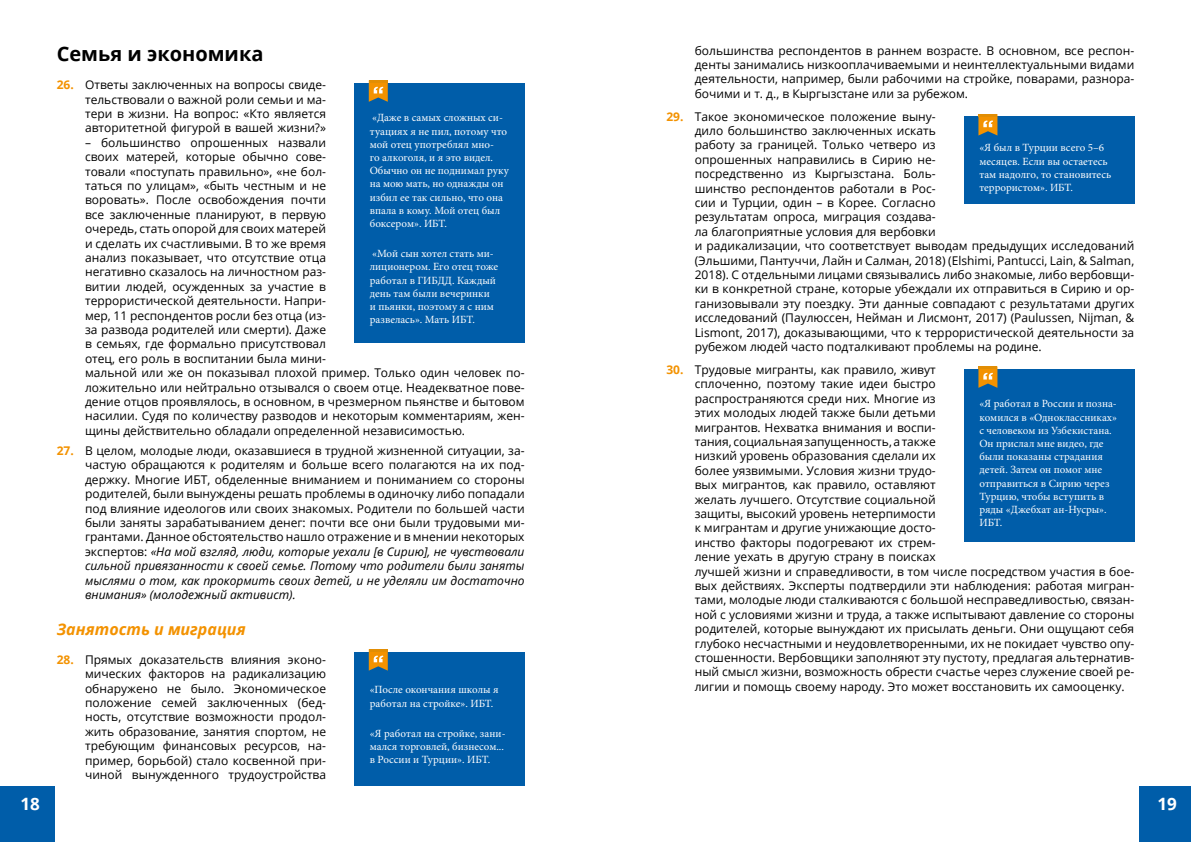
<style>
.page{position:relative;width:1191px;height:842px;background:#fff}
.page>*{position:absolute;margin:0;border:0;box-sizing:border-box;transform-origin:0 0}
.t1{font:700 20px "Open Sans";color:#000}
.t2{font:700 17px "Open Sans";color:#fff}
.t3{font:italic 700 16px "Open Sans";color:#f39200}
.t4{font:12px/14.4px "Open Sans";color:#000;text-align:justify}
.t5{font:11px/13.2px "Minion Pro";color:#fff}
.s1{font-weight:700;color:#f39200}
.s2{font-style:italic}
</style>
<div class="page">
<div style="left:0;top:786px;width:55px;height:56px;background:#005da9"></div>
<div style="left:1138px;top:786px;width:53px;height:56px;background:#005da9"></div>
<div style="left:354px;top:83px;width:170px;height:259px;background:#005da9"></div>
<svg style="left:369px;top:80px;width:19px;height:22px"></svg>
<div style="left:354px;top:652px;width:170px;height:133px;background:#005da9"></div>
<svg style="left:369px;top:649px;width:19px;height:22px"></svg>
<div style="left:964px;top:117px;width:170px;height:87px;background:#005da9"></div>
<svg style="left:978px;top:114px;width:19px;height:22px"></svg>
<div style="left:964px;top:369px;width:170px;height:173px;background:#005da9"></div>
<svg style="left:978px;top:366px;width:19px;height:22px"></svg>
<h1 class="t1" style="left:57px;top:39px;width:208px">Семья и экономика</h1>
<p class="t4" style="left:85px;top:77px;width:242px;text-indent:-28px"><span class="s1">26.</span> Ответы заключенных на вопросы свиде&shy;тельствовали о важной роли семьи и ма&shy;тери в жизни. На вопрос: «Кто является авторитетной фигурой в вашей жизни?»</p>
<p class="t4" style="left:85px;top:135px;width:441px;text-align:left">– большинство опрошенных назвали<br>своих матерей, которые обычно сове-<br>товали «поступать правильно», «не бол-<br>таться по улицам», «быть честным и не<br>воровать». После освобождения почти<br>все заключенные планируют, в первую<br>очередь, стать опорой для своих матерей<br>и сделать их счастливыми. В то же время<br>анализ показывает, что отсутствие отца<br>негативно сказалось на личностном раз-<br>витии людей, осужденных за участие в<br>террористической деятельности. Напри-<br>мер, 11 респондентов росли без отца (из-<br>за развода родителей или смерти). Даже<br>в семьях, где формально присутствовал<br>отец, его роль в воспитании была мини-<br>мальной или же он показывал плохой пример. Только один человек по&shy;ложительно или нейтрально отзывался о своем отце. Неадекватное пове&shy;дение отцов проявлялось, в основном, в чрезмерном пьянстве и бытовом насилии. Судя по количеству разводов и некоторым комментариям, жен&shy;щины действительно обладали определенной независимостью.</p>
<p class="t4" style="left:85px;top:443px;width:441px;text-indent:-28px"><span class="s1">27.</span> В целом, молодые люди, оказавшиеся в трудной жизненной ситуации, за&shy;частую обращаются к родителям и больше всего полагаются на их под&shy;держку. Многие ИБТ, обделенные вниманием и пониманием со стороны родителей, были вынуждены решать проблемы в одиночку либо попадали под влияние идеологов или своих знакомых. Родители по большей части были заняты зарабатыванием денег: почти все они были трудовыми ми&shy;грантами. Данное обстоятельство нашло отражение и в мнении некоторых экспертов: <span class="s2">«На мой взгляд, люди, которые уехали [в Сирию], не чувствовали сильной привязанности к своей семье. Потому что родители были заняты мыслями о том, как прокормить своих детей, и не уделяли им достаточно внимания» (молодежный активист).</span></p>
<h3 class="t3" style="left:57px;top:618px;width:191px">Занятость и миграция</h3>
<p class="t4" style="left:85px;top:652px;width:242px;text-indent:-28px"><span class="s1">28.</span> Прямых доказательств влияния эконо&shy;мических факторов на радикализацию обнаружено не было. Экономическое положение семей заключенных (бед&shy;ность, отсутствие возможности продол&shy;жить образование, занятия спортом, не требующим финансовых ресурсов, на&shy;пример, борьбой) стало косвенной при&shy;чиной вынужденного трудоустройства</p>
<p class="t5" style="left:370px;top:111px;width:141px">«Даже в самых сложных си&shy;туациях я не пил, потому что мой отец употреблял мно-<br>го алкоголя, и я это видел.<br>Обычно он не поднимал руку на мою мать, но однажды он избил ее так сильно, что она впала в кому. Мой отец был боксером». ИБТ.</p>
<p class="t5" style="left:370px;top:247px;width:130px">«Мой сын хотел стать ми&shy;лиционером. Его отец тоже работал в ГИБДД. Каждый день там были вечеринки и пьянки, поэтому я с ним развелась». Мать ИБТ.</p>
<p class="t5" style="left:370px;top:683px;width:130px">«После окончания школы я работал на стройке». ИБТ.</p>
<p class="t5" style="left:370px;top:727px;width:137px">«Я работал на стройке, зани&shy;мался торговлей, бизнесом... в России и Турции». ИБТ.</p>
<p class="t4" style="left:694px;top:43px;width:441px">большинства респондентов в раннем возрасте. В основном, все респон&shy;денты занимались низкооплачиваемыми и неинтеллектуальными видами деятельности, например, были рабочими на стройке, поварами, разнора&shy;бочими и т. д., в Кыргызстане или за рубежом.</p>
<p class="t4" style="left:694px;top:109px;width:441px;text-align:left;text-indent:-28px"><span class="s1">29.</span> Такое экономическое положение выну-<br>дило большинство заключенных искать<br>работу за границей. Только четверо из<br>опрошенных направились в Сирию не-<br>посредственно из Кыргызстана. Боль-<br>шинство респондентов работали в Рос-<br>сии и Турции, один – в Корее. Согласно<br>результатам опроса, миграция создава-<br>ла благоприятные условия для вербовки<br>и радикализации, что соответствует выводам предыдущих исследований (Эльшими, Пантуччи, Лайн и Салман, 2018) (Elshimi, Pantucci, Lain, &amp; Salman, 2018). С отдельными лицами связывались либо знакомые, либо вербовщи&shy;ки в конкретной стране, которые убеждали их отправиться в Сирию и ор&shy;ганизовывали эту поездку. Эти данные совпадают с результатами других исследований (Паулюссен, Нейман и Лисмонт, 2017) (Paulussen, Nijman, &amp; Lismont, 2017), доказывающими, что к террористической деятельности за рубежом людей часто подталкивают проблемы на родине.</p>
<p class="t4" style="left:694px;top:362px;width:441px;text-align:left;text-indent:-28px"><span class="s1">30.</span> Трудовые мигранты, как правило, живут<br>сплоченно, поэтому такие идеи быстро<br>распространяются среди них. Многие из<br>этих молодых людей также были детьми<br>мигрантов. Нехватка внимания и воспи-<br>тания, социальная запущенность, а также<br>низкий уровень образования сделали их<br>более уязвимыми. Условия жизни трудо-<br>вых мигрантов, как правило, оставляют<br>желать лучшего. Отсутствие социальной<br>защиты, высокий уровень нетерпимости<br>к мигрантам и другие унижающие досто-<br>инство факторы подогревают их стрем-<br>ление уехать в другую страну в поисках<br>лучшей жизни и справедливости, в том числе посредством участия в бое&shy;вых действиях. Эксперты подтвердили эти наблюдения: работая мигран&shy;тами, молодые люди сталкиваются с большой несправедливостью, связан&shy;ной с условиями жизни и труда, а также испытывают давление со стороны родителей, которые вынуждают их присылать деньги. Они ощущают себя глубоко несчастными и неудовлетворенными, их не покидает чувство опу&shy;стошенности. Вербовщики заполняют эту пустоту, предлагая альтернатив&shy;ный смысл жизни, возможность обрести счастье через служение своей ре&shy;лигии и помощь своему народу. Это может восстановить их самооценку.</p>
<p class="t5" style="left:979px;top:141px;width:133px">«Я был в Турции всего 5–6 месяцев. Если вы остаетесь там надолго, то становитесь террористом». ИБТ.</p>
<p class="t5" style="left:979px;top:397px;width:139px">«Я работал в России и позна&shy;комился в «Одноклассниках» с человеком из Узбекистана.<br>Он прислал мне видео, где были показаны страдания детей. Затем он помог мне отправиться в Сирию через<br>Турцию, чтобы вступить в ряды «Джебхат ан-Нусры».<br>ИБТ.</p>
<h2 class="t2" style="left:20px;top:792px;width:21px">18</h2>
<h2 class="t2" style="left:1157px;top:792px;width:21px">19</h2>
</div>
